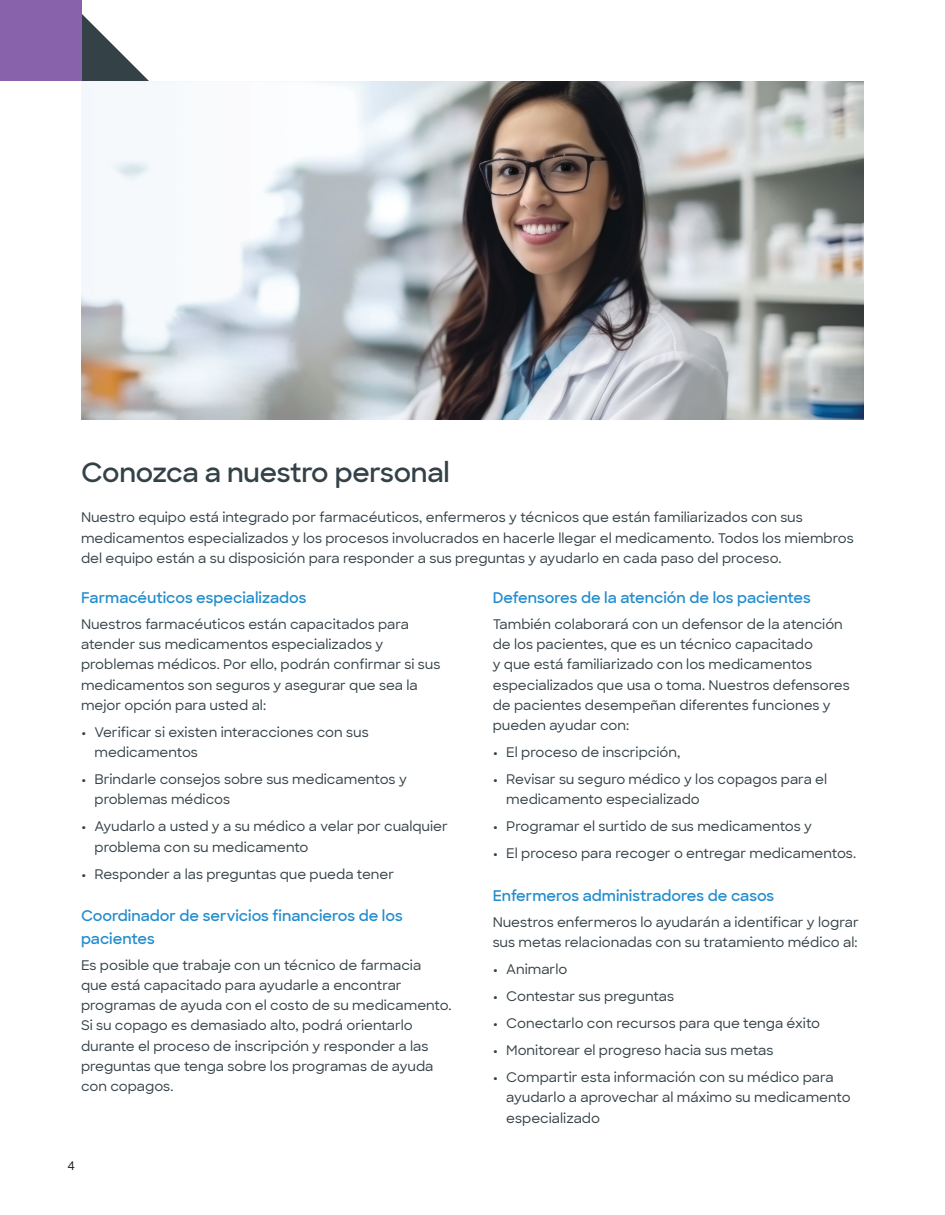
<style>
.page{position:relative;width:945px;height:1215px;background:#fff}
.page>*{position:absolute;margin:0;border:0;box-sizing:border-box;transform-origin:0 0}
.t1{font:600 27px "Sharp Sans";letter-spacing:-.01em;color:#344147}
.t2{font:600 15px/22.5px "Sharp Sans";color:#228dcd}
.t3{font:500 13.5px/20.2px "Sharp Sans";color:#344147}
.t4{font:500 12px "Sharp Sans";color:#231f20}
.s1{font-weight:700}
</style>
<div class="page">
<svg style="left:81px;top:14px;width:68px;height:67px"></svg>
<div style="left:0;top:0;width:81px;height:81px;background:#8862aa"></div>
<img style="left:81px;top:81px;width:783px;height:339px">
<h1 class="t1" style="left:81px;top:452px;width:370px">Conozca a nuestro personal</h1>
<p class="t3" style="left:81px;top:507px;width:774px">Nuestro equipo está integrado por farmacéuticos, enfermeros y técnicos que están familiarizados con sus medicamentos especializados y los procesos involucrados en hacerle llegar el medicamento. Todos los miembros del equipo están a su disposición para responder a sus preguntas y ayudarlo en cada paso del proceso.</p>
<p class="t2" style="left:81px;top:586px;width:227px">Farmacéuticos especializados</p>
<p class="t3" style="left:81px;top:613px;width:361px">Nuestros farmacéuticos están capacitados para atender sus medicamentos especializados y problemas médicos. Por ello, podrán confirmar si sus medicamentos son seguros y asegurar que sea la mejor opción para usted al:</p>
<p class="t3" style="left:94px;top:721px;width:276px;text-indent:-14px"><span class="s1">•</span> Verificar si existen interacciones con sus medicamentos</p>
<p class="t3" style="left:94px;top:769px;width:314px;text-indent:-14px"><span class="s1">•</span> Brindarle consejos sobre sus medicamentos y problemas médicos</p>
<p class="t3" style="left:94px;top:816px;width:355px;text-indent:-14px"><span class="s1">•</span> Ayudarlo a usted y a su médico a velar por cualquier problema con su medicamento</p>
<p class="t3" style="left:81px;top:863px;width:315px"><span class="s1">•</span> Responder a las preguntas que pueda tener</p>
<p class="t2" style="left:81px;top:904px;width:323px">Coordinador de servicios financieros de los pacientes</p>
<p class="t3" style="left:81px;top:954px;width:372px">Es posible que trabaje con un técnico de farmacia<br>que está capacitado para ayudarle a encontrar programas de ayuda con el costo de su medicamento.<br>Si su copago es demasiado alto, podrá orientarlo durante el proceso de inscripción y responder a las preguntas que tenga sobre los programas de ayuda con copagos.</p>
<p class="t2" style="left:493px;top:586px;width:320px">Defensores de la atención de los pacientes</p>
<p class="t3" style="left:493px;top:613px;width:359px">También colaborará con un defensor de la atención de los pacientes, que es un técnico capacitado<br>y que está familiarizado con los medicamentos especializados que usa o toma. Nuestros defensores de pacientes desempeñan diferentes funciones y pueden ayudar con:</p>
<p class="t3" style="left:493px;top:742px;width:189px"><span class="s1">•</span> El proceso de inscripción,</p>
<p class="t3" style="left:506px;top:769px;width:322px;text-indent:-14px"><span class="s1">•</span> Revisar su seguro médico y los copagos para el medicamento especializado</p>
<p class="t3" style="left:493px;top:816px;width:321px"><span class="s1">•</span> Programar el surtido de sus medicamentos y</p>
<p class="t3" style="left:493px;top:843px;width:365px"><span class="s1">•</span> El proceso para recoger o entregar medicamentos.</p>
<p class="t2" style="left:493px;top:884px;width:283px">Enfermeros administradores de casos</p>
<p class="t3" style="left:493px;top:911px;width:368px">Nuestros enfermeros lo ayudarán a identificar y lograr sus metas relacionadas con su tratamiento médico al:</p>
<p class="t3" style="left:493px;top:958px;width:76px"><span class="s1">•</span> Animarlo</p>
<p class="t3" style="left:493px;top:985px;width:183px"><span class="s1">•</span> Contestar sus preguntas</p>
<p class="t3" style="left:493px;top:1012px;width:329px"><span class="s1">•</span> Conectarlo con recursos para que tenga éxito</p>
<p class="t3" style="left:493px;top:1039px;width:282px"><span class="s1">•</span> Monitorear el progreso hacia sus metas</p>
<p class="t3" style="left:506px;top:1066px;width:346px;text-indent:-14px"><span class="s1">•</span> Compartir esta información con su médico para ayudarlo a aprovechar al máximo su medicamento especializado</p>
<p class="t4" style="left:68px;top:1157px;width:9px">4</p>
</div>
